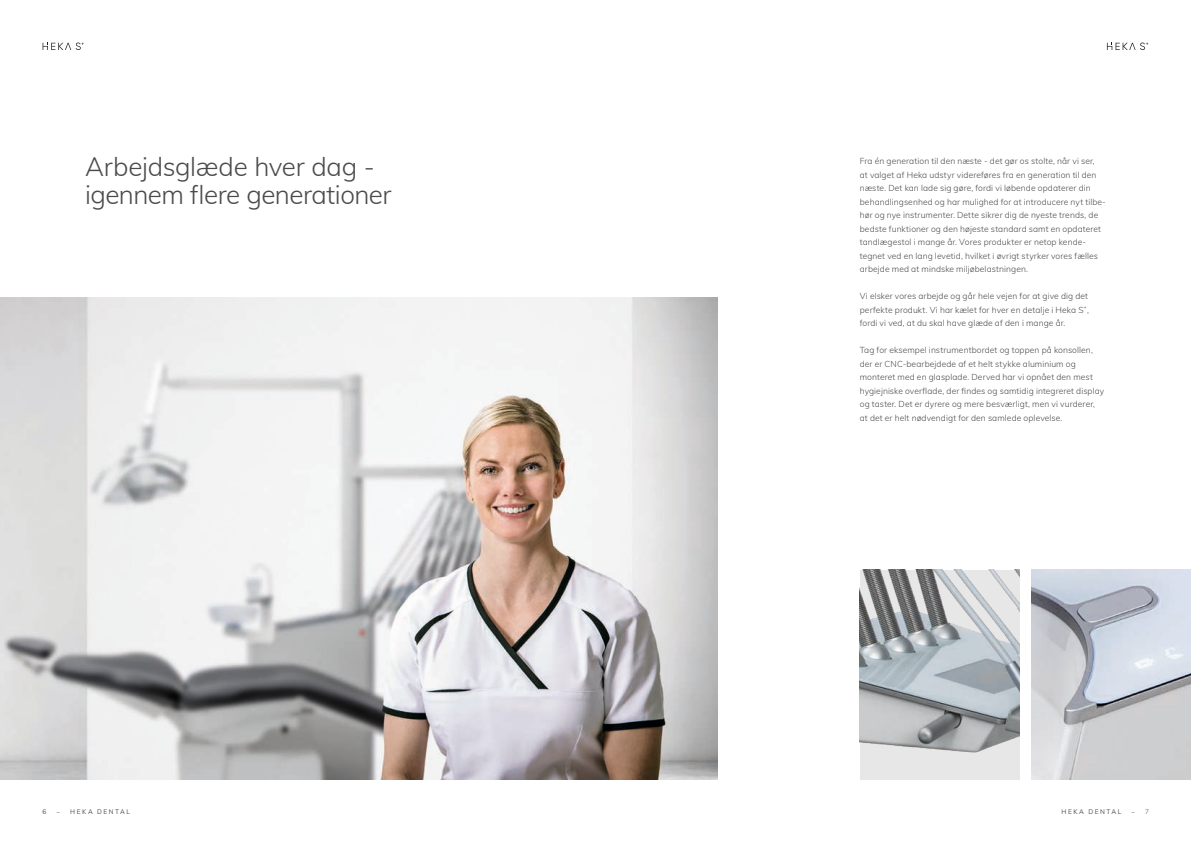
<style>
.page{position:relative;width:1191px;height:842px;background:#fff}
.page>*{position:absolute;margin:0;border:0;box-sizing:border-box;transform-origin:0 0}
.t1{font:300 26px/28px "Mulish";letter-spacing:-.02em;color:#4b4b4a}
.t2{font:300 8.5px/13.5px "Mulish";letter-spacing:.01em;color:#4b4b4a}
.t3{font:6.5px "Mulish";letter-spacing:.235em;color:#4b4b4a}
.s1{font-weight:300}
</style>
<div class="page">
<svg style="left:43px;top:43px;width:41px;height:7px"></svg>
<svg style="left:1107px;top:43px;width:41px;height:7px"></svg>
<img style="left:0;top:298px;width:717px;height:482px">
<img style="left:1031px;top:570px;width:160px;height:210px">
<img style="left:859px;top:570px;width:160px;height:210px">
<h1 class="t1" style="left:85px;top:155px;width:308px">Arbejdsglæde hver dag - igennem flere generationer</h1>
<p class="t2" style="left:859px;top:155px;width:248px">Fra én generation til den næste - det gør os stolte, når vi ser,<br>at valget af Heka udstyr videreføres fra en generation til den næste. Det kan lade sig gøre, fordi vi løbende opdaterer din behandlingsenhed og har mulighed for at introducere nyt tilbe&shy;hør og nye instrumenter. Dette sikrer dig de nyeste trends, de bedste funktioner og den højeste standard samt en opdateret tandlægestol i mange år. Vores produkter er netop kende&shy;tegnet ved en lang levetid, hvilket i øvrigt styrker vores fælles arbejde med at mindske miljøbelastningen.</p>
<p class="t2" style="left:859px;top:290px;width:231px;text-align:justify">Vi elsker vores arbejde og går hele vejen for at give dig det perfekte produkt. Vi har kælet for hver en detalje i Heka S<sup>+</sup>, fordi vi ved, at du skal have glæde af den i mange år.</p>
<p class="t2" style="left:859px;top:344px;width:246px">Tag for eksempel instrumentbordet og toppen på konsollen, der er CNC-bearbejdede af et helt stykke aluminium og monteret med en glasplade. Derved har vi opnået den mest hygiejniske overflade, der findes og samtidig integreret display og taster. Det er dyrere og mere besværligt, men vi vurderer, at det er helt nødvendigt for den samlede oplevelse.</p>
<p class="t3" style="left:43px;top:809px;width:5px">6</p>
<p class="t3" style="left:57px;top:809px;width:75px">– HEKA DENTAL</p>
<p class="t3" style="left:1061px;top:809px;width:61px">HEKA DENTAL</p>
<p class="t3" style="left:1131px;top:809px;width:19px">– <span class="s1">7</span></p>
</div>
